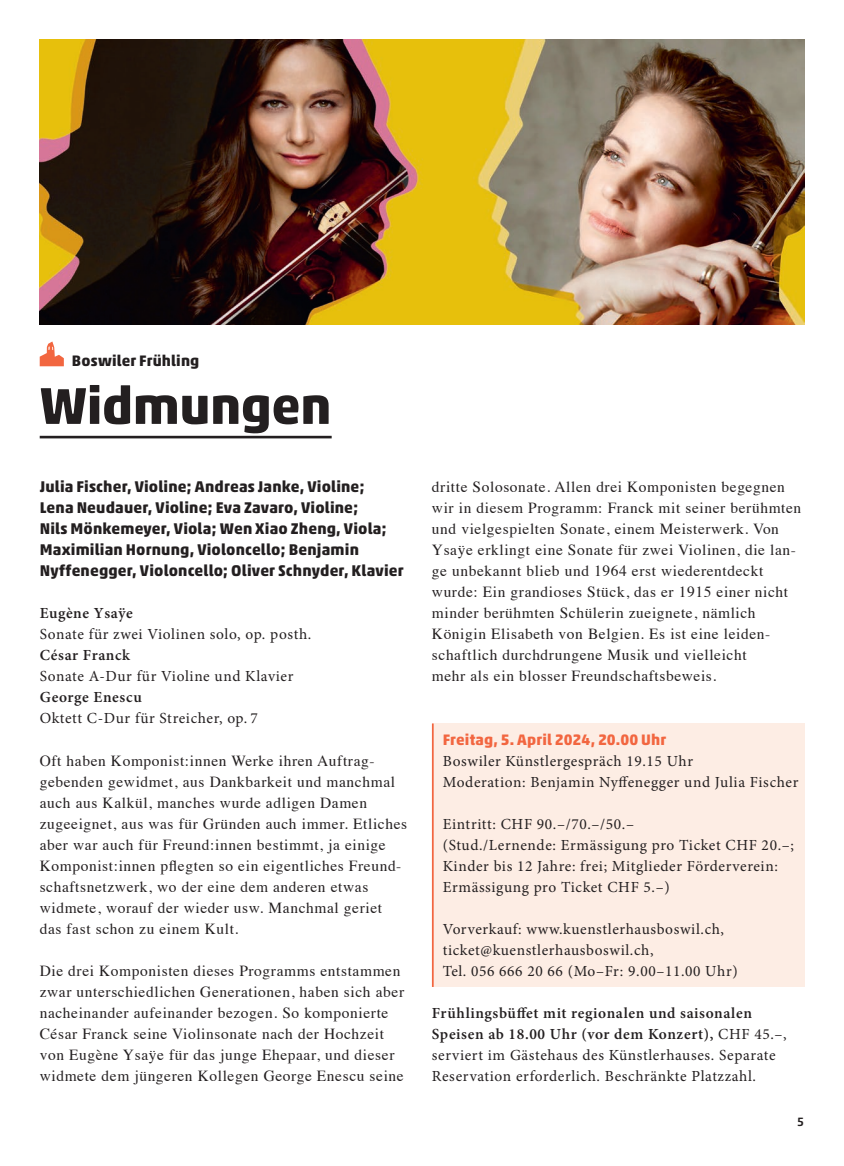
<style>
.page{position:relative;width:844px;height:1166px;background:#fff}
.page>*{position:absolute;margin:0;border:0;box-sizing:border-box;transform-origin:0 0}
.Titel___30{font:700 52.5px "Akko W01";letter-spacing:-.005em;color:#231f20}
._3_Musiker{font:700 15.75px/21px "Akko W01";letter-spacing:.01em;color:#231f20}
.Fliesstext{font:15.4px/21px "Times";letter-spacing:.04em;color:#231f20}
.Fliesstext-2{font:15.4px/21px "Minion Pro";letter-spacing:.04em;color:#231f20}
.Fliesstext-3{font:600 15.4px "Minion Pro";letter-spacing:.04em;color:#231f20}
.Untertitel{font:700 15.4px "Akko W01";letter-spacing:.01em;color:#f26640}
.Untertitel-2{font:700 15.4px "Akko W01";letter-spacing:.01em;color:#231f20}
.t1{font:500 12.25px "Akko W01";color:#231f20}
.s1{font-weight:600}
</style>
<div class="page">
<img style="left:40px;top:40px;width:764px;height:284px">
<div style="left:432px;top:723px;width:372px;height:264px;background:#fdede4"></div>
<hr style="left:432px;top:723px;width:1px;height:264px;background:#f26640">
<hr style="left:40px;top:436px;width:291px;height:2px;background:#231f20">
<svg style="left:40px;top:341px;width:24px;height:25px"></svg>
<p class="Untertitel-2" style="left:72px;top:352px;width:129px">Boswiler Frühling</p>
<p class="Titel___30" style="left:40px;top:373px;width:293px">Widmungen</p>
<p class="_3_Musiker" style="left:40px;top:476px;width:365px">Julia Fischer, Violine; Andreas Janke, Violine;<br>Lena Neudauer, Violine; Eva Zavaro, Violine;<br>Nils Mönkemeyer, Viola; Wen Xiao Zheng, Viola; Maximilian Hornung, Violoncello; Benjamin Nyffenegger, Violoncello; Oliver Schnyder, Klavier</p>
<p class="Fliesstext-3" style="left:40px;top:603px;width:94px">Eugène Ysaÿe</p>
<p class="Fliesstext-2" style="left:40px;top:624px;width:273px">Sonate für zwei Violinen solo, op. posth.</p>
<p class="Fliesstext-3" style="left:40px;top:645px;width:92px">César Franck</p>
<p class="Fliesstext-2" style="left:40px;top:666px;width:255px">Sonate A-Dur für Violine und Klavier</p>
<p class="Fliesstext-3" style="left:40px;top:687px;width:103px">George Enescu</p>
<p class="Fliesstext-2" style="left:40px;top:708px;width:220px">Oktett C-Dur für Streicher, op. 7</p>
<p class="Fliesstext" style="left:40px;top:748px;width:369px">Oft haben Komponist:innen Werke ihren Auftrag&shy;gebenden gewidmet, aus Dankbarkeit und manchmal auch aus Kalkül, manches wurde adligen Damen zugeeignet, aus was für Gründen auch immer. Etliches aber war auch für Freund:innen bestimmt, ja einige Komponist:innen pflegten so ein eigentliches Freund&shy;schaftsnetzwerk, wo der eine dem anderen etwas widmete, worauf der wieder usw. Manchmal geriet das fast schon zu einem Kult.</p>
<p class="Fliesstext" style="left:40px;top:958px;width:366px">Die drei Komponisten dieses Programms entstammen zwar unterschiedlichen Generationen, haben sich aber nacheinander aufeinander bezogen. So komponierte César Franck seine Violinsonate nach der Hochzeit von Eugène Ysaÿe für das junge Ehepaar, und dieser widmete dem jüngeren Kollegen George Enescu seine</p>
<p class="Fliesstext" style="left:432px;top:475px;width:371px">dritte Solosonate. Allen drei Komponisten begegnen wir in diesem Programm: Franck mit seiner berühmten und vielgespielten Sonate, einem Meisterwerk. Von Ysaÿe erklingt eine Sonate für zwei Violinen, die lan&shy;ge unbekannt blieb und 1964 erst wiederentdeckt wurde: Ein grandioses Stück, das er 1915 einer nicht minder berühmten Schülerin zueignete, nämlich Königin Elisabeth von Belgien. Es ist eine leiden&shy;schaftlich durchdrungene Musik und vielleicht<br>mehr als ein blosser Freundschaftsbeweis.</p>
<p class="Untertitel" style="left:442px;top:730px;width:225px">Freitag, 5. April 2024, 20.00 Uhr</p>
<p class="Fliesstext-2" style="left:442px;top:750px;width:252px">Boswiler Künstlergespräch 19.15 Uhr</p>
<p class="Fliesstext-2" style="left:442px;top:771px;width:357px">Moderation: Benjamin Nyffenegger und Julia Fischer</p>
<p class="Fliesstext-2" style="left:442px;top:813px;width:352px">Eintritt: CHF 90.–/70.–/50.–<br>(Stud./Lernende: Ermässigung pro Ticket CHF 20.–; Kinder bis 12 Jahre: frei; Mitglieder Förderverein:<br>Ermässigung pro Ticket CHF 5.–)</p>
<p class="Fliesstext-2" style="left:442px;top:918px;width:283px">Vorverkauf: www.kuenstlerhausboswil.ch,</p>
<p class="Fliesstext-2" style="left:442px;top:939px;width:212px">ticket@kuenstlerhausboswil.ch,</p>
<p class="Fliesstext-2" style="left:442px;top:960px;width:296px">Tel. 056 666 20 66 (Mo–Fr: 9.00–11.00 Uhr)</p>
<p class="Fliesstext-2" style="left:432px;top:1002px;width:356px"><span class="s1">Frühlingsbüffet mit regionalen und saisonalen Speisen ab 18.00 Uhr (vor dem Konzert),</span> CHF 45.–, serviert im Gästehaus des Künstlerhauses. Separate Reservation erforderlich. Beschränkte Platzzahl.</p>
<p class="t1" style="left:797px;top:1114px;width:8px">5</p>
</div>
